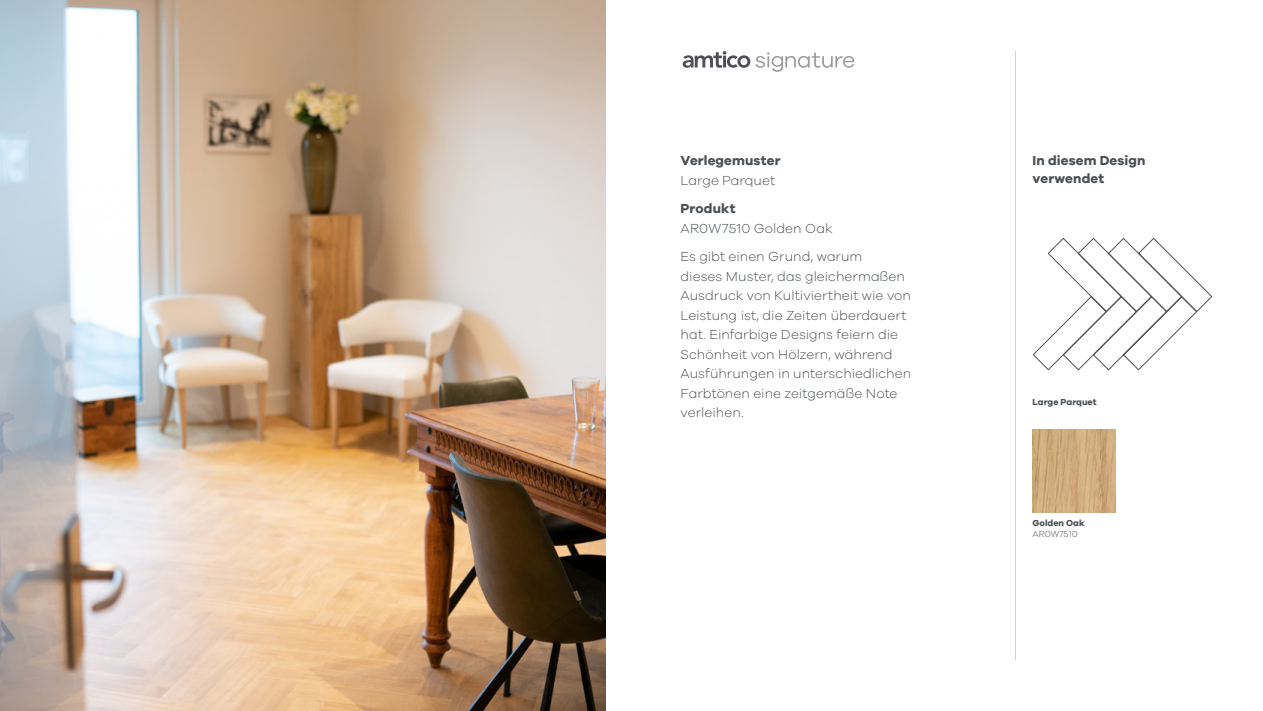
<style>
.page{position:relative;width:1263px;height:711px;background:#fff}
.page>*{position:absolute;margin:0;border:0;box-sizing:border-box;transform-origin:0 0}
.t1{font:300 13.5px/19.5px "Galano Grotesque";color:#4a4f54}
.t2{font:700 13.5px/18px "Galano Grotesque";letter-spacing:.01em;color:#4a4f54}
.t3{font:700 9px "Galano Grotesque";color:#4a4f54}
.t4{font:300 9px "Galano Grotesque";color:#4a4f54}
</style>
<div class="page">
<svg style="left:683px;top:51px;width:67px;height:17px"></svg>
<svg style="left:756px;top:52px;width:98px;height:20px"></svg>
<img style="left:0;top:0;width:606px;height:710px">
<img style="left:1033px;top:429px;width:82px;height:83px">
<hr style="left:1015px;top:51px;width:1px;height:608px;background:#cecfd1">
<svg style="left:1033px;top:238px;width:179px;height:132px"></svg>
<p class="t2" style="left:680px;top:151px;width:101px">Verlegemuster</p>
<p class="t1" style="left:680px;top:170px;width:96px">Large Parquet</p>
<p class="t2" style="left:680px;top:199px;width:56px">Produkt</p>
<p class="t1" style="left:680px;top:213px;width:183px;line-height:28.5px">AR0W7510 Golden Oak<br>Es gibt einen Grund, warum</p>
<p class="t1" style="left:680px;top:266px;width:232px">dieses Muster, das gleichermaßen<br>Ausdruck von Kultiviertheit wie von<br>Leistung ist, die Zeiten überdauert hat. Einfarbige Designs feiern die<br>Schönheit von Hölzern, während<br>Ausführungen in unterschiedlichen<br>Farbtönen eine zeitgemäße Note verleihen.</p>
<p class="t2" style="left:1033px;top:151px;width:114px">In diesem Design verwendet</p>
<p class="t3" style="left:1033px;top:395px;width:66px">Large Parquet</p>
<p class="t3" style="left:1033px;top:517px;width:53px">Golden Oak</p>
<p class="t4" style="left:1033px;top:528px;width:47px">AR0W7510</p>
</div>
